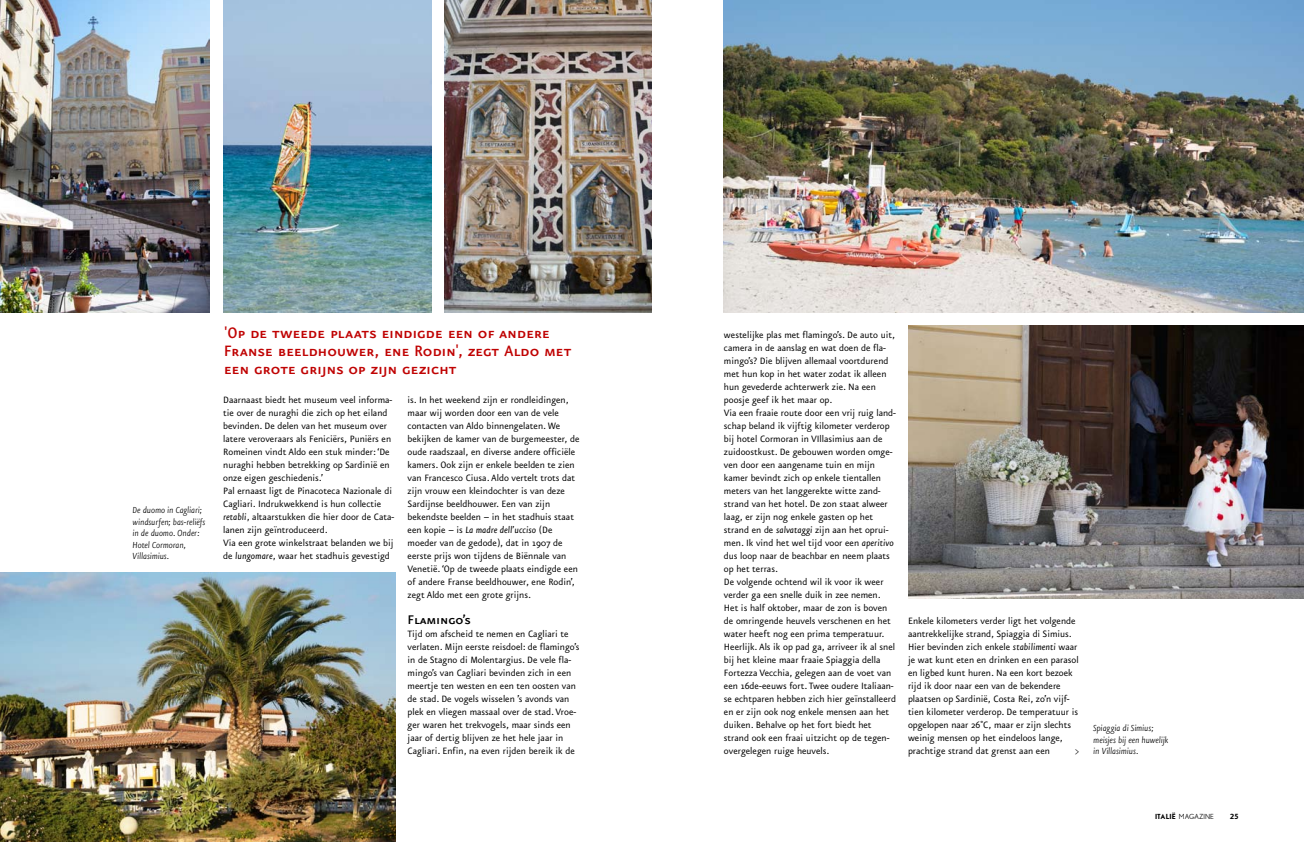
<style>
.page{position:relative;width:1304px;height:842px;background:#fff}
.page>*{position:absolute;margin:0;border:0;box-sizing:border-box;transform-origin:0 0}
.t1{font:18px/18px "Eureka Sans Medium Caps";letter-spacing:-.015em;color:#c00303}
.t2{font:15px "Eureka Sans Medium Caps";letter-spacing:-.01em;color:#000}
.t3{font:11px/13px "Eureka Sans";color:#000}
.t4{font:300 11px "Eureka Sans";color:#000}
.t5{font:italic 300 10.5px/11.5px "Eureka Sans";letter-spacing:-.01em;color:#000}
.t6{font:9px "Eureka Sans Bold Caps";color:#000}
.t7{font:7px "Nobel";color:#000}
.s1{font-style:italic}
.s2{font-family:"Nobel Bold A"}
</style>
<div class="page">
<img style="left:908px;top:325px;width:396px;height:273px">
<img style="left:0;top:0;width:209px;height:312px">
<img style="left:445px;top:0;width:207px;height:312px">
<img style="left:223px;top:0;width:209px;height:312px">
<img style="left:724px;top:0;width:580px;height:312px">
<img style="left:0;top:572px;width:395px;height:270px">
<p class="t5" style="left:133px;top:505px;width:74px">De duomo in Cagliari; windsurfen; bas-reliëfs in de duomo. Onder:<br>Hotel Cormoran,<br>Villasimius.</p>
<h1 class="t1" style="left:224px;top:325px;width:349px">'Op de tweede plaats eindigde een of andere<br>Franse beeldhouwer, ene Rodin', zegt Aldo met een grote grijns op zijn gezicht</h1>
<p class="t3" style="left:223px;top:394px;width:173px">Daarnaast biedt het museum veel informa&shy;tie over de nuraghi die zich op het eiland bevinden. De delen van het museum over latere veroveraars als Feniciërs, Puniërs en Romeinen vindt Aldo een stuk minder: ‘De nuraghi hebben betrekking op Sardinië en onze eigen geschiedenis.’<br>Pal ernaast ligt de Pinacoteca Nazionale di Cagliari. Indrukwekkend is hun collectie <span class="s1">retabli</span>, altaarstukken die hier door de Cata&shy;lanen zijn geïntroduceerd.<br>Via een grote winkelstraat belanden we bij de <span class="s1">lungomare</span>, waar het stadhuis gevestigd</p>
<p class="t3" style="left:408px;top:394px;width:173px">is. In het weekend zijn er rondleidingen, maar wij worden door een van de vele contacten van Aldo binnengelaten. We bekijken de kamer van de burgemeester, de oude raadszaal, en diverse andere officiële kamers. Ook zijn er enkele beelden te zien van Francesco Ciusa. Aldo vertelt trots dat zijn vrouw een kleindochter is van deze Sardijnse beeldhouwer. Een van zijn bekendste beelden – in het stadhuis staat een kopie – is <span class="s1">La madre dell’ucciso</span> (De moeder van de gedode), dat in 1907 de eerste prijs won tijdens de Biënnale van Venetië. ‘Op de tweede plaats eindigde een of andere Franse beeldhouwer, ene Rodin’, zegt Aldo met een grote grijns.</p>
<h2 class="t2" style="left:408px;top:612px;width:65px">Flamingo’s</h2>
<p class="t3" style="left:408px;top:628px;width:173px">Tijd om afscheid te nemen en Cagliari te verlaten. Mijn eerste reisdoel: de flamingo’s in de Stagno di Molentargius. De vele fla&shy;mingo’s van Cagliari bevinden zich in een meertje ten westen en een ten oosten van de stad. De vogels wisselen ’s avonds van plek en vliegen massaal over de stad. Vroe&shy;ger waren het trekvogels, maar sinds een jaar of dertig blijven ze het hele jaar in Cagliari. Enfin, na even rijden bereik ik de</p>
<p class="t3" style="left:724px;top:329px;width:174px">westelijke plas met flamingo’s. De auto uit, camera in de aanslag en wat doen de fla&shy;mingo’s? Die blijven allemaal voortdurend met hun kop in het water zodat ik alleen hun gevederde achterwerk zie. Na een poosje geef ik het maar op.<br>Via een fraaie route door een vrij ruig land&shy;schap beland ik vijftig kilometer verderop bij hotel Cormoran in VIllasimius aan de zuidoostkust. De gebouwen worden omge&shy;ven door een aangename tuin en mijn kamer bevindt zich op enkele tientallen meters van het langgerekte witte zand&shy;strand van het hotel. De zon staat alweer laag, er zijn nog enkele gasten op het strand en de <span class="s1">salvataggi</span> zijn aan het oprui&shy;men. Ik vind het wel tijd voor een <span class="s1">aperitivo </span>dus loop naar de beachbar en neem plaats op het terras.<br>De volgende ochtend wil ik voor ik weer verder ga een snelle duik in zee nemen.<br>Het is half oktober, maar de zon is boven de omringende heuvels verschenen en het water heeft nog een prima temperatuur.<br>Heerlijk. Als ik op pad ga, arriveer ik al snel bij het kleine maar fraaie Spiaggia della Fortezza Vecchia, gelegen aan de voet van een 16de-eeuws fort. Twee oudere Italiaan&shy;se echtparen hebben zich hier geïnstalleerd en er zijn ook nog enkele mensen aan het duiken. Behalve op het fort biedt het strand ook een fraai uitzicht op de tegen&shy;overgelegen ruige heuvels.</p>
<p class="t3" style="left:908px;top:615px;width:172px">Enkele kilometers verder ligt het volgende aantrekkelijke strand, Spiaggia di Simius.<br>Hier bevinden zich enkele <span class="s1">stabilimenti</span> waar je wat kunt eten en drinken en een parasol en ligbed kunt huren. Na een kort bezoek rijd ik door naar een van de bekendere plaatsen op Sardinië, Costa Rei, zo’n vijf&shy;tien kilometer verderop. De temperatuur is opgelopen naar 26˚C, maar er zijn slechts weinig mensen op het eindeloos lange, prachtige strand dat grenst aan een</p>
<p class="t4" style="left:1075px;top:746px;width:5px">&gt;</p>
<p class="t5" style="left:1093px;top:723px;width:77px">Spiaggia di Simius; meisjes bij een huwelijk in Villasimius.</p>
<p class="t7" style="left:1155px;top:813px;width:61px"><span class="s2">italië</span> MAGAZINE</p>
<p class="t6" style="left:1230px;top:812px;width:11px">25</p>
</div>
